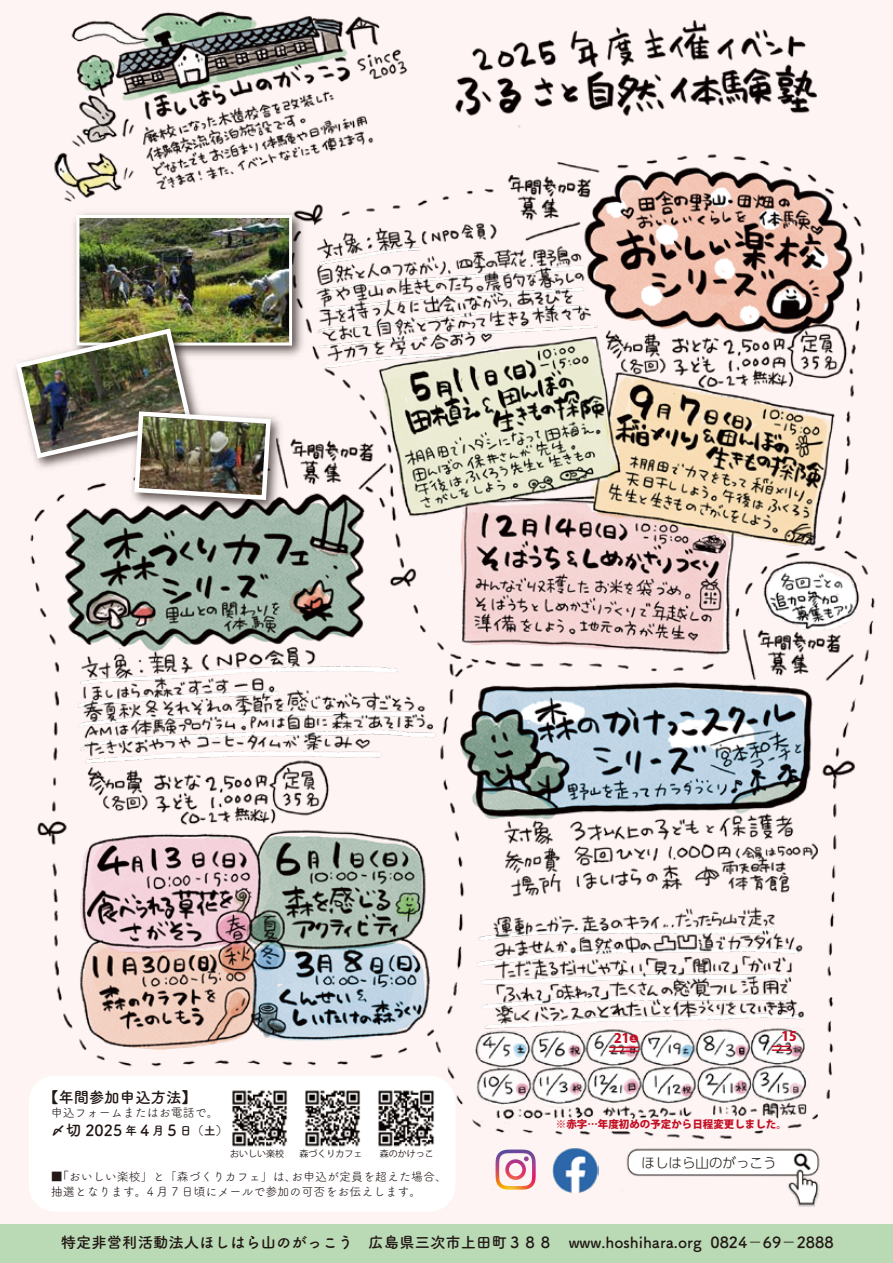
<style>
.page{position:relative;width:893px;height:1263px;background:#fff}
.page>*{position:absolute;margin:0;border:0;box-sizing:border-box;transform-origin:0 0}
.t1{font:15.45px "Tsuku A Rd Gothic Std B";color:#221815}
.t2{font:300 13.5px "UD Shin Go Pr 6 N";color:#221815}
.t3{font:800 13.2px "Koz Go Pr 6 N";color:#c30e23}
.t4{font:12px/15px "Tsuku A Rd Gothic Std R";color:#221815}
.t5{font:800 10.5px "Koz Go Pr 6 N";color:#c30e23}
.t6{font:9px "Koz Go Pr 6 N";color:#221815}
.s1{font-size:12px}
.s2{font-family:"Koz Go Pr 6 N"}
.s3{font-weight:400;font-size:9px}
</style>
<div class="page">
<div style="left:0;top:1224px;width:893px;height:39px;background:#badab5"></div>
<img style="left:9px;top:0;width:875px;height:1224px">
<svg style="left:496px;top:1149px;width:40px;height:41px"></svg>
<img style="left:552px;top:1146px;width:39px;height:47px">
<img style="left:591px;top:1063px;width:264px;height:161px">
<img style="left:68px;top:206px;width:241px;height:157px">
<img style="left:80px;top:219px;width:208px;height:123px">
<div style="left:76px;top:215px;width:216px;height:131px;border:3px solid #fff"></div>
<img style="left:7px;top:320px;width:202px;height:155px">
<img style="left:125px;top:403px;width:163px;height:114px">
<img style="left:13px;top:326px;width:260px;height:176px">
<img style="left:226px;top:1085px;width:67px;height:66px">
<img style="left:373px;top:1085px;width:66px;height:66px">
<img style="left:299px;top:1085px;width:66px;height:66px">
<hr style="left:609px;top:1046px;width:30px;height:2px;background:#c30e23">
<hr style="left:609px;top:1050px;width:30px;height:2px;background:#c30e23">
<svg style="left:772px;top:1045px;width:19px;height:6px"></svg>
<p class="t1" style="left:43px;top:1085px;width:163px">【年間参加申込方法】　</p>
<p class="t4" style="left:51px;top:1104px;width:169px">申込フォームまたはお電話で。</p>
<p class="t1" style="left:51px;top:1118px;width:179px">〆切 2025 <span class="s1">年</span> 4 <span class="s1">月</span> 5 <span class="s1">日（土）</span></p>
<p class="t4" style="left:51px;top:1168px;width:398px"><span class="s2">■「</span>おいしい楽校」と「森づくりカフェ」は、お申込が定員を超えた場合、抽選となります。4 月 7 日頃にメールで参加の可否をお伝えします。</p>
<p class="t6" style="left:230px;top:1149px;width:205px">おいしい楽校　 森づくりカフェ　 森のかけっこ</p>
<p class="t3" style="left:614px;top:1031px;width:26px">21<span class="s3">土</span></p>
<p class="t3" style="left:781px;top:1029px;width:17px">15</p>
<p class="t5" style="left:556px;top:1118px;width:232px">※赤字…年度初めの予定から日程変更しました。</p>
<p class="t2" style="left:642px;top:1152px;width:136px">ほしはら山のがっこう</p>
<p class="t1" style="left:61px;top:1230px;width:774px">特定非営利活動法人ほしはら山のがっこう　広島県三次市上田町３８８　www.hoshihara.org 0824－69－2888</p>
</div>
